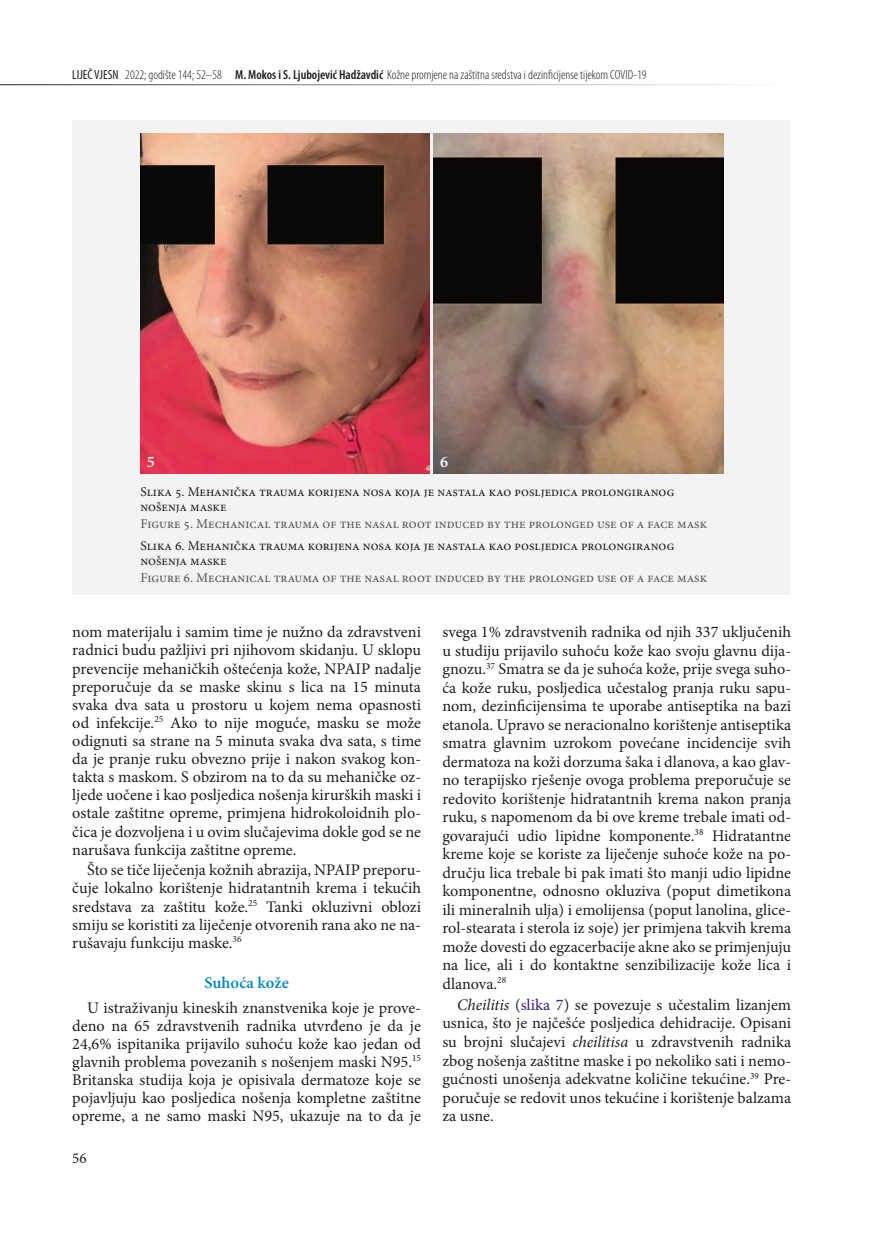
<style>
.page{position:relative;width:872px;height:1234px;background:#fff}
.page>*{position:absolute;margin:0;border:0;box-sizing:border-box;transform-origin:0 0}
.t1{font:600 16.5px "Minion Pro";letter-spacing:.005em;color:#0087c5}
.t2{font:16.2px/18.1px "Minion Pro";color:#1f1e1f;text-align:justify}
.t3{font:600 16.2px "Minion Pro";color:#fff}
.t4{font:15px "Minion Pro";color:#1f1e1f}
.t5{font:13.5px/15px "Minion Pro";color:#1f1e1f}
.t6{font:13.5px "Minion Pro";color:#565557}
.t7{font:300 condensed 13.2px "Myriad Pro";color:#1f1e1f}
.s1{font-weight:400}
.s2{font-weight:600}
.s3{font-style:italic}
.s4{color:#371d7c}
</style>
<div class="page">
<hr style="left:0;top:84px;width:791px;height:1px;background:#1f1e1f">
<div style="left:72px;top:120px;width:719px;height:474px;background:#f3f3f3"></div>
<img style="left:140px;top:133px;width:289px;height:340px">
<img style="left:434px;top:133px;width:289px;height:340px">
<p class="t7" style="left:72px;top:67px;width:576px"><span class="s1">LIJEČ VJESN</span> 2022; godište 144; 52–58 <span class="s2">M. Mokos i S. Ljubojević Hadžavdić</span> Kožne promjene na zaštitna sredstva i dezinficijense tijekom COVID-19</p>
<p class="t3" style="left:147px;top:450px;width:9px">5</p>
<p class="t3" style="left:440px;top:450px;width:9px">6</p>
<p class="t5" style="left:140px;top:484px;width:535px">Slika 5. Mehanička trauma korijena nosa koja je nastala kao posljedica prolongiranog nošenja maske</p>
<p class="t6" style="left:140px;top:514px;width:568px">Figure 5. Mechanical trauma of the nasal root induced by the prolonged use of a face mask</p>
<p class="t5" style="left:140px;top:537px;width:535px">Slika 6. Mehanička trauma korijena nosa koja je nastala kao posljedica prolongiranog nošenja maske</p>
<p class="t6" style="left:140px;top:568px;width:568px">Figure 6. Mechanical trauma of the nasal root induced by the prolonged use of a face mask</p>
<p class="t2" style="left:72px;top:623px;width:350px">nom materijalu i samim time je nužno da zdravstveni radnici budu pažljivi pri njihovom skidanju. U sklopu prevencije mehaničkih oštećenja kože, NPAIP nadalje preporučuje da se maske skinu s lica na 15 minuta svaka dva sata u prostoru u kojem nema opasnosti od infekcije.<sup>25</sup> Ako to nije moguće, masku se može odignuti sa strane na 5 minuta svaka dva sata, s time da je pranje ruku obvezno prije i nakon svakog kon&shy;takta s maskom. S obzirom na to da su mehaničke oz&shy;ljede uočene i kao posljedica nošenja kirurških maski i ostale zaštitne opreme, primjena hidrokoloidnih plo&shy;čica je dozvoljena i u ovim slučajevima dokle god se ne narušava funkcija zaštitne opreme.</p>
<p class="t2" style="left:72px;top:860px;width:350px;text-indent:15px">Što se tiče liječenja kožnih abrazija, NPAIP preporu&shy;čuje lokalno korištenje hidratantnih krema i tekućih sredstava za zaštitu kože.<sup>25</sup> Tanki okluzivni oblozi smiju se koristiti za liječenje otvorenih rana ako ne na&shy;rušavaju funkciju maske.<sup>36</sup></p>
<p class="t1" style="left:204px;top:970px;width:86px">Suhoća kože</p>
<p class="t2" style="left:72px;top:998px;width:350px;text-indent:15px">U istraživanju kineskih znanstvenika koje je prove&shy;deno na 65 zdravstvenih radnika utvrđeno je da je 24,6% ispitanika prijavilo suhoću kože kao jedan od glavnih problema povezanih s nošenjem maski N95.<sup>15<br></sup>Britanska studija koja je opisivala dermatoze koje se pojavljuju kao posljedica nošenja kompletne zaštitne opreme, a ne samo maski N95, ukazuje na to da je</p>
<p class="t4" style="left:72px;top:1147px;width:16px">56</p>
<p class="t2" style="left:442px;top:622px;width:350px">svega 1% zdravstvenih radnika od njih 337 uključenih u studiju prijavilo suhoću kože kao svoju glavnu dija&shy;gnozu.<sup>37</sup> Smatra se da je suhoća kože, prije svega suho&shy;ća kože ruku, posljedica učestalog pranja ruku sapu&shy;nom, dezinficijensima te uporabe antiseptika na bazi etanola. Upravo se neracionalno korištenje antiseptika smatra glavnim uzrokom povećane incidencije svih dermatoza na koži dorzuma šaka i dlanova, a kao glav&shy;no terapijsko rješenje ovoga problema preporučuje se redovito korištenje hidratantnih krema nakon pranja ruku, s napomenom da bi ove kreme trebale imati od&shy;govarajući udio lipidne komponente.<sup>38</sup> Hidratantne kreme koje se koriste za liječenje suhoće kože na po&shy;dručju lica trebale bi pak imati što manji udio lipidne komponentne, odnosno okluziva (poput dimetikona ili mineralnih ulja) i emolijensa (poput lanolina, glice&shy;rol-stearata i sterola iz soje) jer primjena takvih krema može dovesti do egzacerbacije akne ako se primjenjuju na lice, ali i do kontaktne senzibilizacije kože lica i dlanova.<sup>28</sup></p>
<p class="t2" style="left:442px;top:995px;width:350px;line-height:18.6px;text-indent:15px"><span class="s3">Cheilitis</span> (<span class="s4">slika 7</span>) se povezuje s učestalim lizanjem usnica, što je najčešće posljedica dehidracije. Opisani su brojni slučajevi <span class="s3">cheilitisa</span> u zdravstvenih radnika zbog nošenja zaštitne maske i po nekoliko sati i nemo&shy;gućnosti unošenja adekvatne količine tekućine.<sup>39</sup> Pre&shy;poručuje se redovit unos tekućine i korištenje balzama za usne.</p>
</div>
